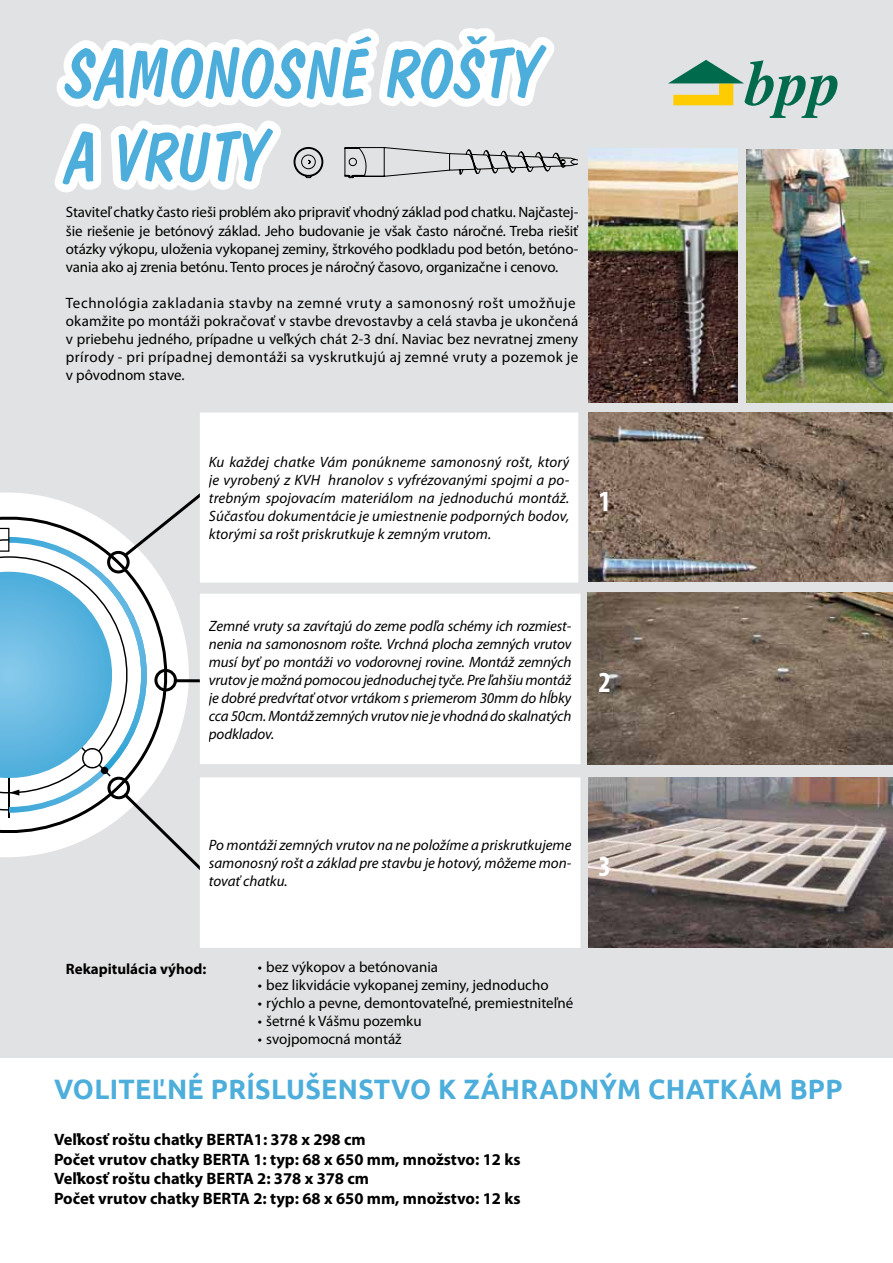
<style>
.page{position:relative;width:893px;height:1263px;background:#e1e2e3}
.page>*{position:absolute;margin:0;border:0;box-sizing:border-box;transform-origin:0 0}
.t1{font:69.6px/83.4px "Dom Diagonal AT";color:#4daedb}
.t2{font:700 condensed 29.25px "Myriad Pro";color:#fff}
.t3{font:700 28.05px "Ubuntu";letter-spacing:.01em;color:#4daedb;scale:.95 1}
.t4{font:700 16.5px/19.8px "Myriad Pro";color:#000}
.t5{font:15px/18px "Myriad Pro";color:#000;text-align:justify}
.t6{font:italic 15px/18px "Myriad Pro";color:#000;text-align:justify}
.t7{font:700 15px "Myriad Pro";color:#000}
</style>
<div class="page">
<div style="left:0;top:1059px;width:893px;height:204px;background:#fff"></div>
<svg style="left:668px;top:60px;width:169px;height:58px"></svg>
<img style="left:746px;top:149px;width:147px;height:253px">
<img style="left:588px;top:149px;width:149px;height:254px">
<img style="left:588px;top:777px;width:305px;height:170px">
<img style="left:588px;top:413px;width:305px;height:169px">
<img style="left:588px;top:593px;width:305px;height:171px">
<div style="left:204px;top:782px;width:372px;height:161px;background:#fff"></div>
<div style="left:200px;top:777px;width:380px;height:171px;border:9px solid #fff"></div>
<svg style="left:0;top:28px;width:578px;height:846px"></svg>
<h1 class="t1" style="left:68px;top:33px;width:477px">SAMONOSNÉ ROŠTY<br>A VRUTY</h1>
<p class="t5" style="left:66px;top:203px;width:514px">Staviteľ chatky často rieši problém ako pripraviť vhodný základ pod chatku. Najčastej&shy;šie riešenie je betónový základ. Jeho budovanie je však často náročné. Treba riešiť otázky výkopu, uloženia vykopanej zeminy, štrkového podkladu pod betón, betóno&shy;vania ako aj zrenia betónu. Tento proces je náročný časovo, organizačne i cenovo.</p>
<p class="t5" style="left:66px;top:293px;width:514px;text-align:left">Technológia zakladania stavby na zemné vruty a samonosný rošt umožňuje okamžite po montáži pokračovať v stavbe drevostavby a celá stavba je ukončená v priebehu jedného, prípadne u veľkých chát 2-3 dní. Naviac bez nevratnej zmeny prírody - pri prípadnej demontáži sa vyskrutkujú aj zemné vruty a pozemok je v pôvodnom stave.</p>
<p class="t6" style="left:209px;top:453px;width:362px">Ku každej chatke Vám ponúkneme samonosný rošt, ktorý je vyrobený z KVH hranolov s vyfrézovanými spojmi a po&shy;trebným spojovacím materiálom na jednoduchú montáž.<br>Súčasťou dokumentácie je umiestnenie podporných bodov, ktorými sa rošt priskrutkuje k zemným vrutom.</p>
<h2 class="t2" style="left:598px;top:482px;width:14px">1</h2>
<p class="t6" style="left:209px;top:616px;width:364px">Zemné vruty sa zavŕtajú do zeme podľa schémy ich rozmiest&shy;nenia na samonosnom rošte. Vrchná plocha zemných vrutov musí byť po montáži vo vodorovnej rovine. Montáž zemných vrutov je možná pomocou jednoduchej tyče. Pre ľahšiu montáž je dobré predvŕtať otvor vrtákom s priemerom 30mm do hĺbky cca 50cm. Montáž zemných vrutov nie je vhodná do skalnatých podkladov.</p>
<h2 class="t2" style="left:598px;top:664px;width:14px">2</h2>
<p class="t6" style="left:209px;top:836px;width:364px">Po montáži zemných vrutov na ne položíme a priskrutkujeme samonosný rošt a základ pre stavbu je hotový, môžeme mon&shy;tovať chatku.</p>
<h2 class="t2" style="left:598px;top:848px;width:14px">3</h2>
<p class="t7" style="left:66px;top:959px;width:142px">Rekapitulácia výhod:</p>
<p class="t5" style="left:258px;top:958px;width:182px">• bez výkopov a betónovania</p>
<p class="t5" style="left:258px;top:976px;width:292px">• bez likvidácie vykopanej zeminy, jednoducho</p>
<p class="t5" style="left:258px;top:994px;width:317px">• rýchlo a pevne, demontovateľné, premiestniteľné</p>
<p class="t5" style="left:258px;top:1012px;width:165px">• šetrné k Vášmu pozemku</p>
<p class="t5" style="left:258px;top:1030px;width:145px">• svojpomocná montáž</p>
<h3 class="t3" style="left:54px;top:1072px;width:812px">VOLITEĽNÉ PRÍSLUŠENSTVO K ZÁHRADNÝM CHATKÁM BPP</h3>
<p class="t4" style="left:54px;top:1129px;width:468px">Veľkosť roštu chatky BERTA1: 378 x 298 cm<br>Počet vrutov chatky BERTA 1: typ: 68 x 650 mm, množstvo: 12 ks Veľkosť roštu chatky BERTA 2: 378 x 378 cm<br>Počet vrutov chatky BERTA 2: typ: 68 x 650 mm, množstvo: 12 ks</p>
</div>
